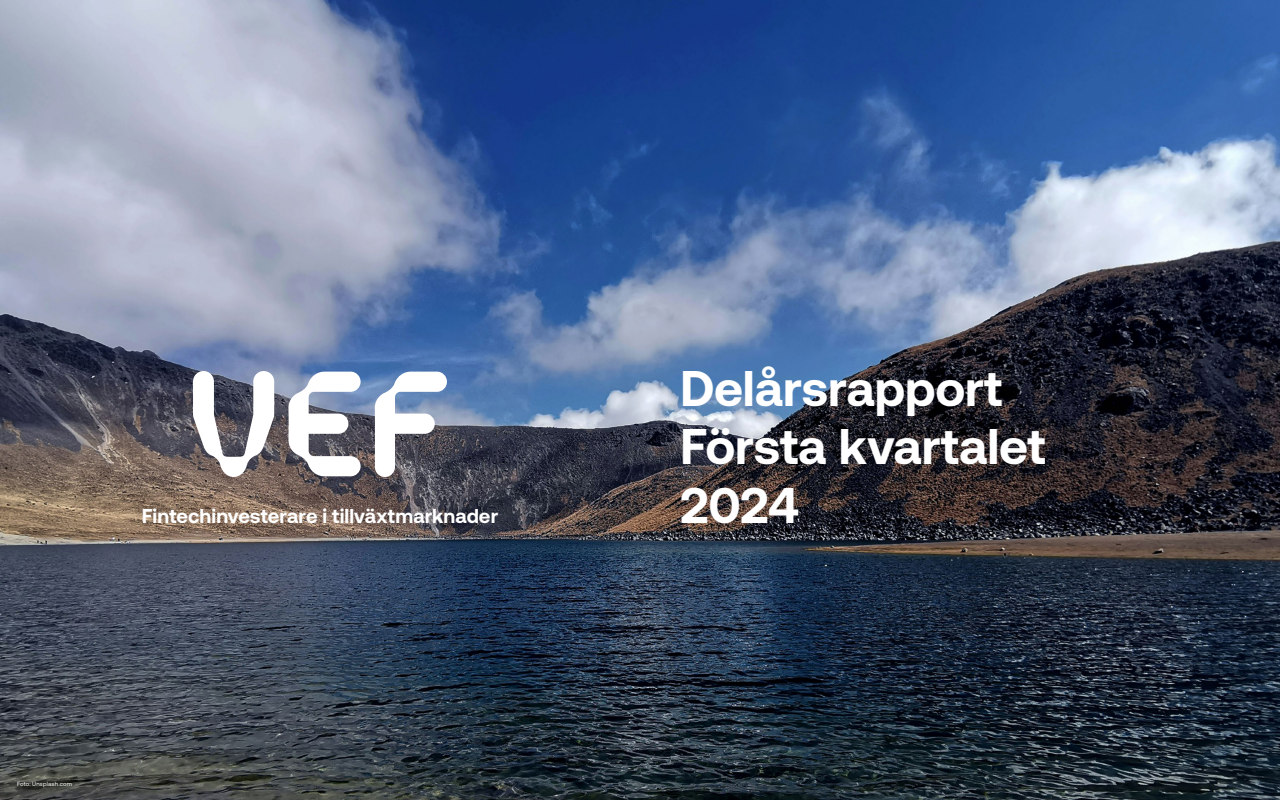
<style>
.page{position:relative;width:1280px;height:800px;background:#fff}
.page>*{position:absolute;margin:0;border:0;box-sizing:border-box;transform-origin:0 0}
.t1{font:700 50px/58.5px "Aeonik";letter-spacing:-.005em;color:#fff}
.t2{font:700 20px "Aeonik";letter-spacing:.005em;color:#fff}
.t3{font:6px "Aeonik";letter-spacing:.03em;color:#fff}
</style>
<div class="page">
<img style="left:0;top:0;width:1280px;height:800px">
<svg style="left:288px;top:372px;width:73px;height:104px"></svg>
<svg style="left:375px;top:372px;width:72px;height:105px"></svg>
<svg style="left:193px;top:371px;width:81px;height:106px"></svg>
<p class="t2" style="left:142px;top:505px;width:358px">Fintechinvesterare i tillväxtmarknader</p>
<p class="t3" style="left:17px;top:781px;width:57px">Foto: Unsplash.com</p>
<h1 class="t1" style="left:680px;top:359px;width:366px">Delårsrapport<br>Första kvartalet<br>2024</h1>
</div>
